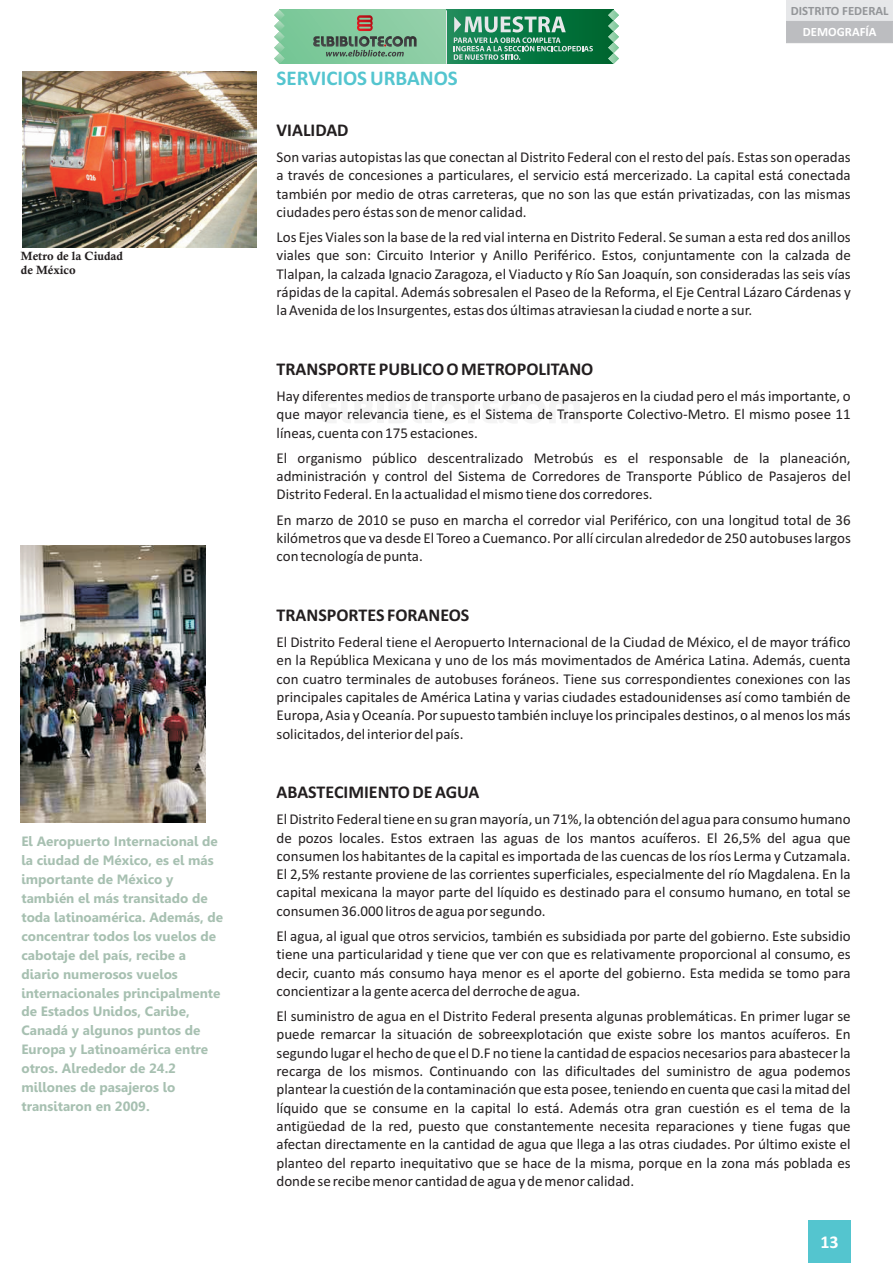
<style>
.page{position:relative;width:893px;height:1263px;background:#fff}
.page>*{position:absolute;margin:0;border:0;box-sizing:border-box;transform-origin:0 0}
.t1{font:700 21px "Calibri";color:#54c5cf}
.t2{font:700 18px "Calibri";color:#231f20}
.t3{font:700 18px "Calibri";color:#fff}
.t4{font:15px/18.3px "Calibri";color:#231f20;text-align:justify}
.t5{font:700 13.5px/19px "Gisha";color:#a7c0b1}
.t6{font:700 12.75px "Calibri";color:#939598}
.t7{font:700 12.75px "Calibri";color:#fff}
.t8{font:700 12px/13.8px "Calis MT Bol";color:#231f20}
</style>
<div class="page">
<div style="left:786px;top:0;width:107px;height:22px;background:#e6e7e9"></div>
<div style="left:786px;top:21px;width:107px;height:22px;background:#bcbdc0"></div>
<div style="left:808px;top:1220px;width:42px;height:43px;background:#54c5cf"></div>
<img style="left:20px;top:546px;width:186px;height:277px">
<img style="left:22px;top:71px;width:234px;height:176px">
<svg style="left:285px;top:10px;width:161px;height:54px;background:#85cba0"></svg>
<svg style="left:321px;top:398px;width:53px;height:25px"></svg>
<div style="left:377px;top:398px;width:7px;height:25px;background:#f4f4f4"></div>
<svg style="left:389px;top:398px;width:33px;height:25px"></svg>
<div style="left:425px;top:398px;width:7px;height:25px;background:#f4f4f4"></div>
<svg style="left:435px;top:398px;width:145px;height:25px"></svg>
<div style="left:446px;top:10px;width:168px;height:54px;background:linear-gradient(to right,#1a8c5b,#00642b)"></div>
<svg style="left:274px;top:10px;width:11px;height:54px"></svg>
<svg style="left:608px;top:10px;width:11px;height:54px"></svg>
<svg style="left:312px;top:15px;width:105px;height:42px;background:#7aa887"></svg>
<svg style="left:454px;top:16px;width:139px;height:44px;background:#469671"></svg>
<hr style="left:446px;top:10px;width:1px;height:54px;background:#e6e7e9">
<p class="t8" style="left:21px;top:250px;width:104px">Metro de la Ciudad de México</p>
<p class="t5" style="left:21px;top:832px;width:203px">El Aeropuerto Internacional de la ciudad de México, es el más importante de México y también el más transitado de toda latinoamérica. Además, de concentrar todos los vuelos de cabotaje del país, recibe a diario numerosos vuelos internacionales principalmente de Estados Unidos, Caribe,<br>Canadá y algunos puntos de<br>Europa y Latinoamérica entre otros. Alrededor de 24.2 millones de pasajeros lo transitaron en 2009.</p>
<p class="t6" style="left:791px;top:5px;width:99px">DISTRITO FEDERAL</p>
<p class="t7" style="left:803px;top:26px;width:75px">DEMOGRAFÍA</p>
<h1 class="t1" style="left:277px;top:69px;width:183px">SERVICIOS URBANOS</h1>
<p class="t2" style="left:277px;top:122px;width:73px">VIALIDAD</p>
<p class="t4" style="left:277px;top:149px;width:576px">Son varias autopistas las que conectan al Distrito Federal con el resto del país. Estas son operadas a través de concesiones a particulares, el servicio está mercerizado. La capital está conectada también por medio de otras carreteras, que no son las que están privatizadas, con las mismas ciudades pero éstas son de menor calidad.</p>
<p class="t4" style="left:277px;top:229px;width:576px">Los Ejes Viales son la base de la red vial interna en Distrito Federal. Se suman a esta red dos anillos viales que son: Circuito Interior y Anillo Periférico. Estos, conjuntamente con la calzada de Tlalpan, la calzada Ignacio Zaragoza, el Viaducto y Río San Joaquín, son consideradas las seis vías rápidas de la capital. Además sobresalen el Paseo de la Reforma, el Eje Central Lázaro Cárdenas y la Avenida de los Insurgentes, estas dos últimas atraviesan la ciudad e norte a sur.</p>
<p class="t2" style="left:277px;top:361px;width:318px">TRANSPORTE PUBLICO O METROPOLITANO</p>
<p class="t4" style="left:277px;top:388px;width:576px">Hay diferentes medios de transporte urbano de pasajeros en la ciudad pero el más importante, o que mayor relevancia tiene, es el Sistema de Transporte Colectivo-Metro. El mismo posee 11 líneas, cuenta con 175 estaciones.</p>
<p class="t4" style="left:277px;top:450px;width:576px">El organismo público descentralizado Metrobús es el responsable de la planeación, administración y control del Sistema de Corredores de Transporte Público de Pasajeros del Distrito Federal. En la actualidad el mismo tiene dos corredores.</p>
<p class="t4" style="left:277px;top:512px;width:576px">En marzo de 2010 se puso en marcha el corredor vial Periférico, con una longitud total de 36 kilómetros que va desde El Toreo a Cuemanco. Por allí circulan alrededor de 250 autobuses largos con tecnología de punta.</p>
<p class="t2" style="left:277px;top:607px;width:194px">TRANSPORTES FORANEOS</p>
<p class="t4" style="left:277px;top:634px;width:576px">El Distrito Federal tiene el Aeropuerto Internacional de la Ciudad de México, el de mayor tráfico en la República Mexicana y uno de los más movimentados de América Latina. Además, cuenta con cuatro terminales de autobuses foráneos. Tiene sus correspondientes conexiones con las principales capitales de América Latina y varias ciudades estadounidenses así como también de Europa, Asia y Oceanía. Por supuesto también incluye los principales destinos, o al menos los más solicitados, del interior del país.</p>
<p class="t2" style="left:277px;top:784px;width:204px">ABASTECIMIENTO DE AGUA</p>
<p class="t4" style="left:277px;top:811px;width:576px">El Distrito Federal tiene en su gran mayoría, un 71%, la obtención del agua para consumo humano de pozos locales. Estos extraen las aguas de los mantos acuíferos. El 26,5% del agua que consumen los habitantes de la capital es importada de las cuencas de los ríos Lerma y Cutzamala.<br>El 2,5% restante proviene de las corrientes superficiales, especialmente del río Magdalena. En la capital mexicana la mayor parte del líquido es destinado para el consumo humano, en total se consumen 36.000 litros de agua por segundo.</p>
<p class="t4" style="left:276px;top:928px;width:576px">El agua, al igual que otros servicios, también es subsidiada por parte del gobierno. Este subsidio tiene una particularidad y tiene que ver con que es relativamente proporcional al consumo, es decir, cuanto más consumo haya menor es el aporte del gobierno. Esta medida se tomo para concientizar a la gente acerca del derroche de agua.</p>
<p class="t4" style="left:276px;top:1008px;width:576px">El suministro de agua en el Distrito Federal presenta algunas problemáticas. En primer lugar se puede remarcar la situación de sobreexplotación que existe sobre los mantos acuíferos. En segundo lugar el hecho de que el D.F no tiene la cantidad de espacios necesarios para abastecer la recarga de los mismos. Continuando con las dificultades del suministro de agua podemos plantear la cuestión de la contaminación que esta posee, teniendo en cuenta que casi la mitad del líquido que se consume en la capital lo está. Además otra gran cuestión es el tema de la antigüedad de la red, puesto que constantemente necesita reparaciones y tiene fugas que afectan directamente en la cantidad de agua que llega a las otras ciudades. Por último existe el planteo del reparto inequitativo que se hace de la misma, porque en la zona más poblada es donde se recibe menor cantidad de agua y de menor calidad.</p>
<p class="t3" style="left:820px;top:1234px;width:20px">13</p>
</div>
